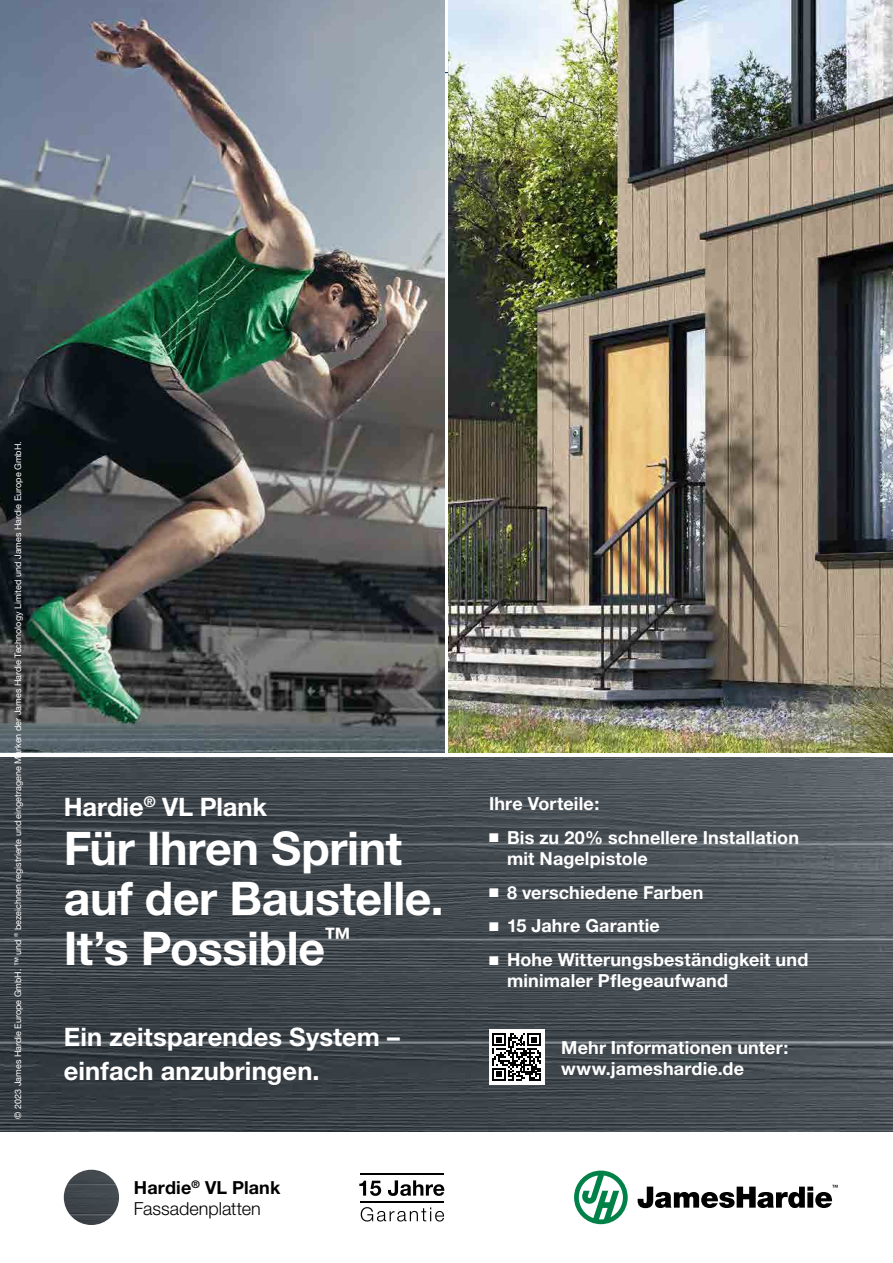
<style>
.page{position:relative;width:893px;height:1263px;background:#fff}
.page>*{position:absolute;margin:0;border:0;box-sizing:border-box;transform-origin:0 0}
.t1{font:700 46.5px/49.5px "Helvetica Neue";letter-spacing:-.01em;color:#fff}
.t2{font:700 25.5px/34.5px "Helvetica Neue";letter-spacing:.005em;color:#fff}
.t3{font:700 18px/21px "Helvetica Neue";letter-spacing:.005em;color:#fff}
.t4{font:300 18px/21.6px "Helvetica Neue";color:#000}
.t5{font:9px "Helvetica Neue";color:#fff}
.s1{font-weight:700}
</style>
<div class="page">
<hr style="left:892px;top:1220px;width:1px;height:43px;background:#002851">
<hr style="left:60px;top:72px;width:773px;height:1px;background:#002851">
<svg style="left:574px;top:1170px;width:54px;height:54px"></svg>
<svg style="left:638px;top:1185px;width:200px;height:23px"></svg>
<img style="left:64px;top:1170px;width:55px;height:55px;border-radius:28px">
<svg style="left:359px;top:1181px;width:22px;height:15px"></svg>
<svg style="left:388px;top:1180px;width:56px;height:16px"></svg>
<svg style="left:361px;top:1207px;width:83px;height:14px"></svg>
<hr style="left:360px;top:1201px;width:83px;height:2px;background:#000">
<hr style="left:360px;top:1173px;width:83px;height:1px;background:#000">
<img style="left:0;top:0;width:444px;height:753px">
<img style="left:0;top:757px;width:893px;height:374px">
<img style="left:449px;top:0;width:444px;height:753px">
<div style="left:489px;top:1029px;width:55px;height:56px;background:#fff"></div>
<svg style="left:492px;top:1033px;width:49px;height:48px"></svg>
<p class="t5" style="left:12px;top:1119px;width:679px;rotate:-90deg">© 2023 James Hardie Europe GmbH. ™ und <sup>®</sup> bezeichnen registrierte und eingetragene Marken der James Hardie Technology Limited und James Hardie Europe GmbH.</p>
<h2 class="t2" style="left:64px;top:789px;width:205px">Hardie<sup>®</sup> VL Plank</h2>
<h1 class="t1" style="left:64px;top:823px;width:381px">Für Ihren Sprint auf der Baustelle.<br>It’s Possible<sup>™</sup></h1>
<h2 class="t2" style="left:64px;top:1019px;width:338px">Ein zeitsparendes System – einfach anzubringen.</h2>
<p class="t4" style="left:134px;top:1176px;width:148px"><span class="s1">Hardie</span><sup>®</sup> <span class="s1">VL Plank<br></span>Fassadenplatten</p>
<p class="t3" style="left:489px;top:793px;width:112px">Ihre Vorteile:</p>
<p class="t3" style="left:507px;top:826px;width:293px;text-indent:-18px">■ Bis zu 20% schnellere Installation mit Nagelpistole</p>
<p class="t3" style="left:489px;top:881px;width:216px">■ 8 verschiedene Farben</p>
<p class="t3" style="left:489px;top:915px;width:172px">■ 15 Jahre Garantie</p>
<p class="t3" style="left:507px;top:949px;width:303px;text-indent:-18px">■ Hohe Witterungsbeständigkeit und minimaler Pflegeaufwand</p>
<p class="t3" style="left:561px;top:1036px;width:229px">Mehr Informationen unter: www.jameshardie.de</p>
</div>
